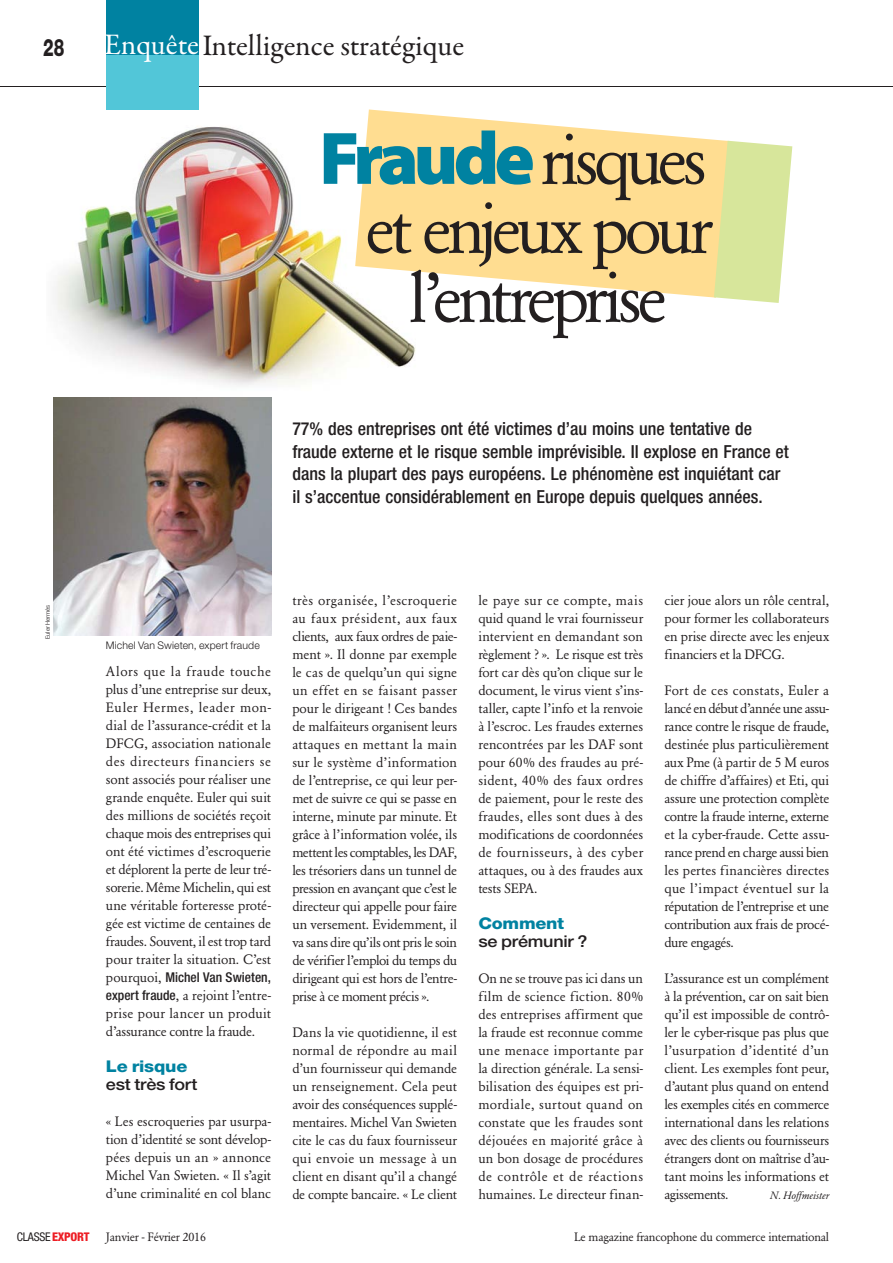
<style>
.page{position:relative;width:893px;height:1263px;background:#fff}
.page>*{position:absolute;margin:0;border:0;box-sizing:border-box;transform-origin:0 0}
.t1{font:69px "Garamond BE";letter-spacing:-.07em;color:#231f20}
.t2{font:30px "Garamond Premr Pro";color:#231f20}
.t3{font:800 24px "Helvetica Neue";color:#231f20;scale:.7 1}
.t4{font:500 condensed 18px/22.5px "Helvetica Neue";color:#231f20}
.t5{font:500 16.2px "Helvetica Neue";letter-spacing:-.01em;color:#231f20;scale:1.11 1}
.t6{font:800 16.2px "Helvetica Neue";letter-spacing:-.015em;color:#0082a1;scale:1.11 1}
.t7{font:13.5px/18px "Garamond BE";letter-spacing:-.01em;color:#231f20;text-align:justify}
.t8{font:500 condensed 13.5px "Helvetica Neue";color:#231f20}
.t9{font:12px "Garamond BE";letter-spacing:-.02em;color:#231f20}
.t10{font:condensed 12px "Helvetica Neue";letter-spacing:-.02em;color:#231f20}
.t11{font:300 10.5px "Helvetica Neue";letter-spacing:.01em;color:#231f20}
.t12{font:italic 10.5px "Garamond BE";letter-spacing:.005em;color:#231f20}
.t13{font:300 condensed 6px "Helvetica Neue";letter-spacing:-.01em;color:#231f20;scale:1.25 1}
.s1{color:#fff}
.s2{font-family:"Myriad Pro";font-weight:900;font-size:75px;color:#0082a1}
.s3{font-family:"Garamond BE";font-weight:400;font-stretch:normal}
.s4{font-family:"Helvetica Neue";font-weight:500;font-stretch:condensed}
.s5{font-weight:800;color:#ed1d24}
</style>
<div class="page">
<img style="left:55px;top:91px;width:361px;height:294px">
<svg style="left:355px;top:109px;width:375px;height:189px;fill:#ffdd91"></svg>
<svg style="left:714px;top:141px;width:78px;height:162px;background:#dee7a3"></svg>
<hr style="left:0;top:86px;width:893px;height:1px;background:#231f20">
<div style="left:106px;top:0;width:92px;height:55px;background:#0082a1"></div>
<div style="left:106px;top:55px;width:92px;height:54px;background:#52c6d8"></div>
<img style="left:53px;top:397px;width:218px;height:239px">
<h3 class="t3" style="left:43px;top:33px;width:32px">28</h3>
<h2 class="t2" style="left:104px;top:28px;width:361px"><span class="s1">Enquête</span>Intelligence stratégique</h2>
<h1 class="t1" style="left:319px;top:120px;width:389px"><span class="s2">Fraude</span> risques</h1>
<h1 class="t1" style="left:365px;top:189px;width:349px">et enjeux pour</h1>
<h1 class="t1" style="left:409px;top:258px;width:260px">l’entreprise</h1>
<p class="t13" style="left:44px;top:639px;width:29px;rotate:-90deg">Euler Hermès</p>
<p class="t4" style="left:292px;top:417px;width:498px">77% des entreprises ont été victimes d’au moins une tentative de fraude externe et le risque semble imprévisible. Il explose en France et dans la plupart des pays européens. Le phénomène est inquiétant car il s’accentue considérablement en Europe depuis quelques années.</p>
<p class="t11" style="left:106px;top:639px;width:155px">Michel Van Swieten, expert fraude</p>
<p class="t7" style="left:106px;top:663px;width:167px">Alors que la fraude touche plus d’une entreprise sur deux, Euler Hermes, leader mon&shy;dial de l’assurance-crédit et la DFCG, association nationale des directeurs financiers se sont associés pour réaliser une grande enquête. Euler qui suit des millions de sociétés reçoit chaque mois des entreprises qui ont été victimes d’escroquerie et déplorent la perte de leur tré&shy;sorerie. Même Michelin, qui est une véritable forteresse proté&shy;gée est victime de centaines de fraudes. Souvent, il est trop tard pour traiter la situation. C’est</p>
<p class="t8" style="left:106px;top:969px;width:167px"><span class="s3">pourquoi,</span> Michel Van Swieten,</p>
<p class="t7" style="left:106px;top:987px;width:167px"><span class="s4">expert fraude</span>, a rejoint l’entre&shy;prise pour lancer un produit d’assurance contre la fraude.</p>
<p class="t6" style="left:106px;top:1057px;width:75px">Le risque</p>
<p class="t5" style="left:106px;top:1075px;width:84px">est très fort</p>
<p class="t7" style="left:106px;top:1113px;width:167px">« Les escroqueries par usurpa&shy;tion d’identité se sont dévelop&shy;pées depuis un an » annonce Michel Van Swieten. « Il s’agit d’une criminalité en col blanc</p>
<p class="t7" style="left:292px;top:591px;width:166px">très organisée, l’escroquerie au faux président, aux faux clients, aux faux ordres de paie&shy;ment ». Il donne par exemple le cas de quelqu’un qui signe un effet en se faisant passer pour le dirigeant ! Ces bandes de malfaiteurs organisent leurs attaques en mettant la main sur le système d’information de l’entreprise, ce qui leur per&shy;met de suivre ce qui se passe en interne, minute par minute. Et grâce à l’information volée, ils mettent les comptables, les DAF, les trésoriers dans un tunnel de pression en avançant que c’est le directeur qui appelle pour faire un versement. Evidemment, il va sans dire qu’ils ont pris le soin de vérifier l’emploi du temps du dirigeant qui est hors de l’entre&shy;prise à ce moment précis ».</p>
<p class="t7" style="left:292px;top:1023px;width:166px">Dans la vie quotidienne, il est normal de répondre au mail d’un fournisseur qui demande un renseignement. Cela peut avoir des conséquences supplé&shy;mentaires. Michel Van Swieten cite le cas du faux fournisseur qui envoie un message à un client en disant qu’il a changé de compte bancaire. « Le client</p>
<p class="t7" style="left:478px;top:591px;width:166px">le paye sur ce compte, mais quid quand le vrai fournisseur intervient en demandant son règlement ? ». Le risque est très fort car dès qu’on clique sur le document, le virus vient s’ins&shy;taller, capte l’info et la renvoie à l’escroc. Les fraudes externes rencontrées par les DAF sont pour 60% des fraudes au pré&shy;sident, 40% des faux ordres de paiement, pour le reste des fraudes, elles sont dues à des modifications de coordonnées de fournisseurs, à des cyber attaques, ou à des fraudes aux tests SEPA.</p>
<p class="t6" style="left:478px;top:913px;width:79px">Comment</p>
<p class="t5" style="left:478px;top:931px;width:100px">se prémunir ?</p>
<p class="t7" style="left:478px;top:969px;width:166px">On ne se trouve pas ici dans un film de science fiction. 80% des entreprises affirment que la fraude est reconnue comme une menace importante par la direction générale. La sensi&shy;bilisation des équipes est pri&shy;mordiale, surtout quand on constate que les fraudes sont déjouées en majorité grâce à un bon dosage de procédures de contrôle et de réactions humaines. Le directeur finan-</p>
<p class="t7" style="left:664px;top:591px;width:166px">cier joue alors un rôle central, pour former les collaborateurs en prise directe avec les enjeux financiers et la DFCG.</p>
<p class="t7" style="left:664px;top:681px;width:166px">Fort de ces constats, Euler a lancé en début d’année une assu&shy;rance contre le risque de fraude, destinée plus particulièrement aux Pme (à partir de 5 M euros de chiffre d’affaires) et Eti, qui assure une protection complète contre la fraude interne, externe et la cyber-fraude. Cette assu&shy;rance prend en charge aussi bien les pertes financières directes que l’impact éventuel sur la réputation de l’entreprise et une contribution aux frais de procé&shy;dure engagés.</p>
<p class="t7" style="left:664px;top:969px;width:166px">L’assurance est un complément à la prévention, car on sait bien qu’il est impossible de contrô&shy;ler le cyber-risque pas plus que l’usurpation d’identité d’un client. Les exemples font peur, d’autant plus quand on entend les exemples cités en commerce international dans les relations avec des clients ou fournisseurs étrangers dont on maîtrise d’au&shy;tant moins les informations et agissements.</p>
<p class="t12" style="left:770px;top:1189px;width:61px">N. Hoffmeister</p>
<p class="t10" style="left:17px;top:1230px;width:74px">CLASSE<span class="s5">EXPORT</span></p>
<p class="t9" style="left:106px;top:1230px;width:101px">Janvier - Février 2016</p>
<p class="t9" style="left:574px;top:1230px;width:257px">Le magazine francophone du commerce international</p>
</div>
